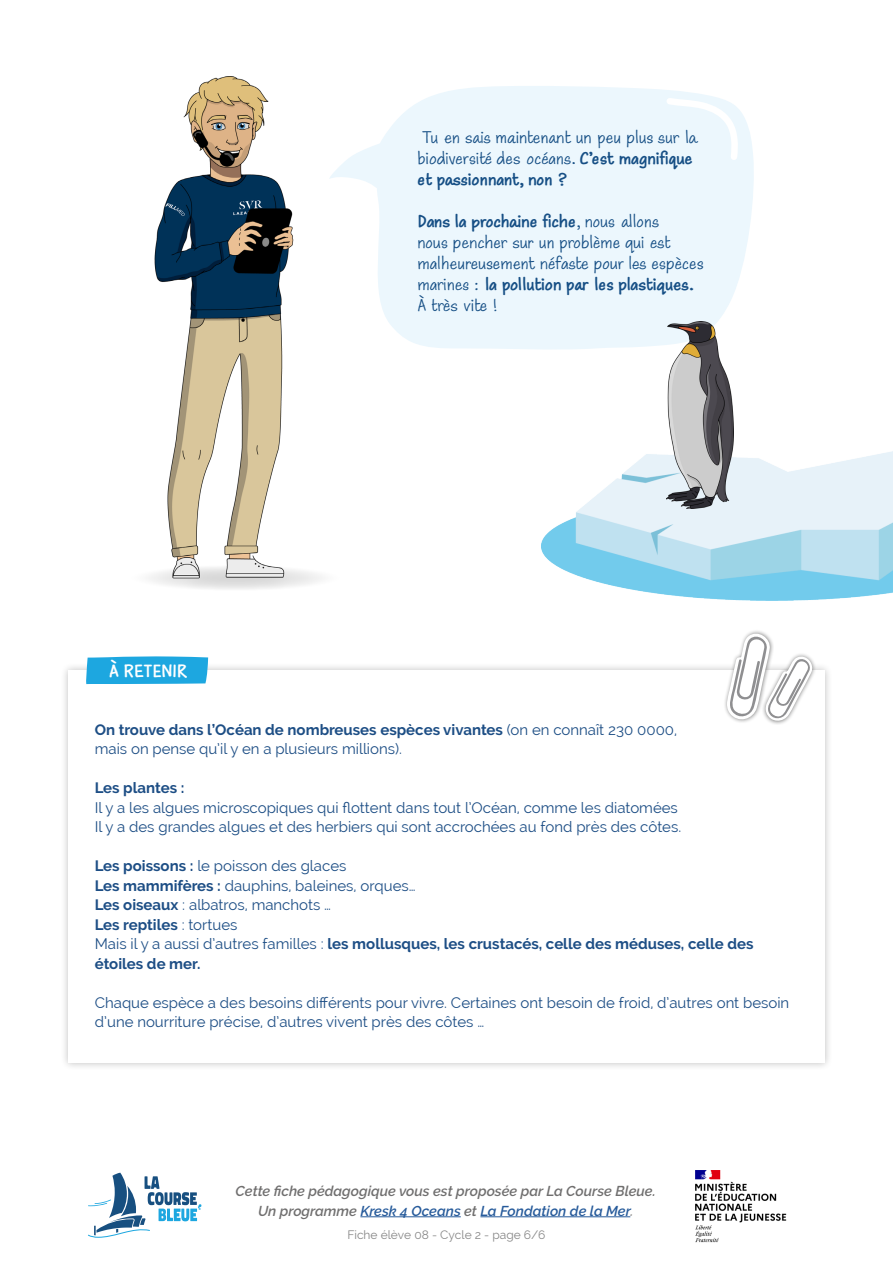
<style>
.page{position:relative;width:893px;height:1263px;background:#fff}
.page>*{position:absolute;margin:0;border:0;box-sizing:border-box;transform-origin:0 0}
.t1{font:700 25.5px "Maku";color:#fff}
.t2{font:24.6px/21px "Maku";color:#164f85}
.t3{font:15px/19.5px "Raleway";color:#1d4e85}
.t4{font:700 15px/19.5px "Raleway";color:#1d4e85}
.t5{font:italic 600 14.25px/19.5px "Raleway";color:#706f6f;text-align:center}
.t6{font:12px "Raleway";color:#878787}
.s1{font-weight:700}
.s2{font-weight:400}
.s3{color:#275b9b}
.s4{color:#9d9d9c}
</style>
<div class="page">
<hr style="left:360px;top:1216px;width:101px;height:1px;background:#275b9b">
<hr style="left:480px;top:1216px;width:150px;height:1px;background:#275b9b">
<img style="left:696px;top:1171px;width:91px;height:72px">
<svg style="left:88px;top:1173px;width:114px;height:65px"></svg>
<div style="left:60px;top:662px;width:773px;height:409px;background:#000;opacity:.25"></div>
<div style="left:68px;top:670px;width:757px;height:393px;background:#fff"></div>
<svg style="left:86px;top:656px;width:122px;height:28px;background:#28abe1"></svg>
<div style="left:723px;top:629px;width:51px;height:95px;background:#000;opacity:.5"></div>
<svg style="left:724px;top:633px;width:95px;height:91px"></svg>
<svg style="left:377px;top:86px;width:377px;height:264px;background:#edf7fd"></svg>
<svg style="left:345px;top:141px;width:57px;height:47px"></svg>
<svg style="left:662px;top:94px;width:82px;height:70px"></svg>
<img style="left:149px;top:77px;width:196px;height:512px">
<img style="left:541px;top:451px;width:352px;height:149px">
<img style="left:667px;top:321px;width:67px;height:187px">
<h1 class="t1" style="left:109px;top:653px;width:79px">À RETENIR</h1>
<h2 class="t2" style="left:417px;top:124px;width:281px">Tu en sais maintenant un peu plus sur la biodiversité des océans. <span class="s1">C’est magnifique et passionnant, non ?</span></h2>
<h2 class="t2" style="left:417px;top:208px;width:288px"><span class="s1">Dans la prochaine fiche</span>, nous allons<br>nous pencher sur un problème qui est malheureusement néfaste pour les espèces marines : <span class="s1">la pollution par les plastiques.<br></span>À très vite !</h2>
<p class="t3" style="left:95px;top:720px;width:584px"><span class="s1">On trouve dans l’Océan de nombreuses espèces vivantes</span> (on en connaît 230 0000, mais on pense qu’il y en a plusieurs millions).</p>
<p class="t4" style="left:95px;top:778px;width:91px">Les plantes :</p>
<p class="t3" style="left:95px;top:798px;width:588px">Il y a les algues microscopiques qui flottent dans tout l’Océan, comme les diatomées<br>Il y a des grandes algues et des herbiers qui sont accrochées au fond près des côtes.</p>
<p class="t4" style="left:95px;top:856px;width:660px">Les poissons : <span class="s2">le poisson des glaces<br></span>Les mammifères : <span class="s2">dauphins, baleines, orques…<br></span>Les oiseaux <span class="s2">: albatros, manchots …<br></span>Les reptiles <span class="s2">: tortues<br>Mais il y a aussi d’autres familles :</span> les mollusques, les crustacés, celle des méduses, celle des étoiles de mer.</p>
<p class="t3" style="left:95px;top:993px;width:696px">Chaque espèce a des besoins différents pour vivre. Certaines ont besoin de froid, d’autres ont besoin d’une nourriture précise, d’autres vivent près des côtes …</p>
<p class="t5" style="left:236px;top:1181px;width:422px">Cette fiche pédagogique vous est proposée par La Course Bleue.<br>Un programme <span class="s3">Kresk 4 Oceans</span> et <span class="s3">La Fondation de la Mer</span><span class="s4">.</span></p>
<p class="t6" style="left:347px;top:1228px;width:200px">Fiche élève 08 - Cycle 2 - page 6/6</p>
</div>
